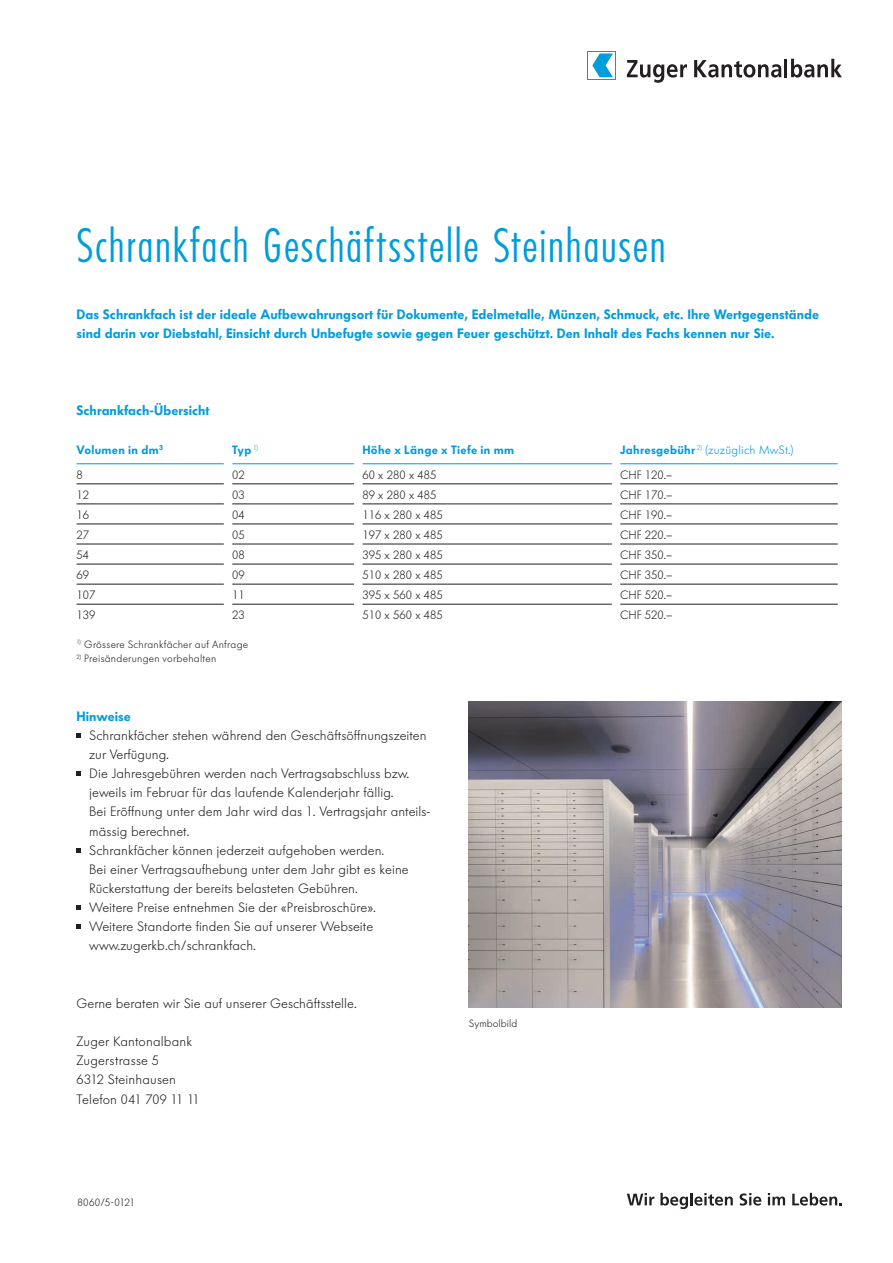
<style>
.page{position:relative;width:893px;height:1263px;background:#fff}
.page>*{position:absolute;margin:0;border:0;box-sizing:border-box;transform-origin:0 0}
.t1{font:300 48px "Futura Condensed BQ";letter-spacing:.035em;color:#009cdb}
.t2{font:300 13.5px/19.2px "Futura BQ";letter-spacing:.005em;color:#231f20}
.t3{font:600 13.5px/19.2px "Futura BQ";letter-spacing:.005em;color:#009cdb}
.t4{font:300 12px "Futura BQ";letter-spacing:.005em;color:#231f20}
.t5{font:600 12px "Futura BQ";letter-spacing:.025em;color:#009cdb}
.t6{font:300 12px "Futura BQ";letter-spacing:.02em;color:#009cdb}
.t7{font:300 10.5px "Futura BQ";letter-spacing:.025em;color:#231f20}
.t8{font:300 10.5px "Futura BQ";color:#231f20}
.t9{font:300 10.5px "Futura BQ";letter-spacing:.005em;color:#231f20}
.s1{font-weight:600}
</style>
<div class="page">
<svg style="left:627px;top:60px;width:60px;height:23px"></svg>
<svg style="left:694px;top:60px;width:87px;height:18px"></svg>
<hr style="left:784px;top:59px;width:3px;height:18px;background:#231f20">
<svg style="left:791px;top:59px;width:51px;height:19px"></svg>
<svg style="left:599px;top:53px;width:14px;height:25px"></svg>
<svg style="left:592px;top:54px;width:21px;height:23px"></svg>
<svg style="left:627px;top:1193px;width:27px;height:12px"></svg>
<svg style="left:660px;top:1193px;width:73px;height:16px"></svg>
<svg style="left:740px;top:1193px;width:21px;height:12px"></svg>
<svg style="left:768px;top:1193px;width:17px;height:12px"></svg>
<svg style="left:792px;top:1193px;width:50px;height:12px"></svg>
<img style="left:469px;top:702px;width:373px;height:306px">
<svg style="left:77px;top:733px;width:4px;height:4px"></svg>
<svg style="left:77px;top:771px;width:4px;height:5px"></svg>
<svg style="left:77px;top:848px;width:4px;height:4px"></svg>
<svg style="left:77px;top:905px;width:4px;height:5px"></svg>
<svg style="left:77px;top:924px;width:4px;height:5px"></svg>
<hr style="left:232px;top:484px;width:122px;height:1px;background:#231f20">
<hr style="left:232px;top:504px;width:122px;height:1px;background:#231f20">
<hr style="left:232px;top:524px;width:122px;height:1px;background:#231f20">
<hr style="left:232px;top:544px;width:122px;height:1px;background:#231f20">
<hr style="left:232px;top:564px;width:122px;height:1px;background:#231f20">
<hr style="left:232px;top:584px;width:122px;height:1px;background:#231f20">
<hr style="left:232px;top:604px;width:122px;height:1px;background:#231f20">
<hr style="left:77px;top:484px;width:147px;height:1px;background:#231f20">
<hr style="left:362px;top:484px;width:250px;height:1px;background:#231f20">
<hr style="left:620px;top:484px;width:218px;height:1px;background:#231f20">
<hr style="left:77px;top:504px;width:147px;height:1px;background:#231f20">
<hr style="left:362px;top:504px;width:250px;height:1px;background:#231f20">
<hr style="left:620px;top:504px;width:218px;height:1px;background:#231f20">
<hr style="left:77px;top:524px;width:147px;height:1px;background:#231f20">
<hr style="left:362px;top:524px;width:250px;height:1px;background:#231f20">
<hr style="left:620px;top:524px;width:218px;height:1px;background:#231f20">
<hr style="left:77px;top:544px;width:147px;height:1px;background:#231f20">
<hr style="left:362px;top:544px;width:250px;height:1px;background:#231f20">
<hr style="left:620px;top:544px;width:218px;height:1px;background:#231f20">
<hr style="left:77px;top:564px;width:147px;height:1px;background:#231f20">
<hr style="left:362px;top:564px;width:250px;height:1px;background:#231f20">
<hr style="left:620px;top:564px;width:218px;height:1px;background:#231f20">
<hr style="left:77px;top:584px;width:147px;height:1px;background:#231f20">
<hr style="left:362px;top:584px;width:250px;height:1px;background:#231f20">
<hr style="left:620px;top:584px;width:218px;height:1px;background:#231f20">
<hr style="left:77px;top:604px;width:147px;height:1px;background:#231f20">
<hr style="left:362px;top:604px;width:250px;height:1px;background:#231f20">
<hr style="left:620px;top:604px;width:218px;height:1px;background:#231f20">
<hr style="left:77px;top:463px;width:147px;height:1px;background:#009cdb">
<hr style="left:232px;top:463px;width:122px;height:1px;background:#009cdb">
<hr style="left:362px;top:463px;width:250px;height:1px;background:#009cdb">
<hr style="left:620px;top:463px;width:218px;height:1px;background:#009cdb">
<h1 class="t1" style="left:77px;top:218px;width:591px">Schrankfach Geschäftsstelle Steinhausen</h1>
<p class="t3" style="left:77px;top:304px;width:744px">Das Schrankfach ist der ideale Aufbewahrungsort für Dokumente, Edelmetalle, Münzen, Schmuck, etc. Ihre Wertgegenstände sind darin vor Diebstahl, Einsicht durch Unbefugte sowie gegen Feuer geschützt. Den Inhalt des Fachs kennen nur Sie.</p>
<p class="t3" style="left:77px;top:400px;width:134px">Schrankfach-Übersicht</p>
<p class="t5" style="left:77px;top:442px;width:88px">Volumen in dm<sup>3</sup></p>
<p class="t5" style="left:232px;top:442px;width:27px">Typ <sup>1)</sup></p>
<p class="t5" style="left:362px;top:442px;width:153px">Höhe x Länge x Tiefe in mm</p>
<p class="t6" style="left:620px;top:442px;width:175px"><span class="s1">Jahresgebühr</span> <sup>2)</sup> (zuzüglich MwSt.)</p>
<p class="t4" style="left:77px;top:467px;width:8px">8</p>
<p class="t4" style="left:232px;top:467px;width:14px">02</p>
<p class="t4" style="left:362px;top:467px;width:76px">60 x 280 x 485</p>
<p class="t4" style="left:620px;top:467px;width:54px">CHF 120.–</p>
<p class="t4" style="left:77px;top:487px;width:14px">12</p>
<p class="t4" style="left:232px;top:487px;width:14px">03</p>
<p class="t4" style="left:362px;top:487px;width:76px">89 x 280 x 485</p>
<p class="t4" style="left:620px;top:487px;width:54px">CHF 170.–</p>
<p class="t4" style="left:77px;top:507px;width:14px">16</p>
<p class="t4" style="left:232px;top:507px;width:14px">04</p>
<p class="t4" style="left:362px;top:507px;width:82px">116 x 280 x 485</p>
<p class="t4" style="left:620px;top:507px;width:54px">CHF 190.–</p>
<p class="t4" style="left:77px;top:527px;width:14px">27</p>
<p class="t4" style="left:232px;top:527px;width:14px">05</p>
<p class="t4" style="left:362px;top:527px;width:82px">197 x 280 x 485</p>
<p class="t4" style="left:620px;top:527px;width:54px">CHF 220.–</p>
<p class="t4" style="left:77px;top:547px;width:14px">54</p>
<p class="t4" style="left:232px;top:547px;width:14px">08</p>
<p class="t4" style="left:362px;top:547px;width:82px">395 x 280 x 485</p>
<p class="t4" style="left:620px;top:547px;width:54px">CHF 350.–</p>
<p class="t4" style="left:77px;top:567px;width:14px">69</p>
<p class="t4" style="left:232px;top:567px;width:14px">09</p>
<p class="t4" style="left:362px;top:567px;width:82px">510 x 280 x 485</p>
<p class="t4" style="left:620px;top:567px;width:54px">CHF 350.–</p>
<p class="t4" style="left:77px;top:587px;width:20px">107</p>
<p class="t4" style="left:232px;top:587px;width:14px">11</p>
<p class="t4" style="left:362px;top:587px;width:82px">395 x 560 x 485</p>
<p class="t4" style="left:620px;top:587px;width:54px">CHF 520.–</p>
<p class="t4" style="left:77px;top:607px;width:20px">139</p>
<p class="t4" style="left:232px;top:607px;width:14px">23</p>
<p class="t4" style="left:362px;top:607px;width:82px">510 x 560 x 485</p>
<p class="t4" style="left:620px;top:607px;width:54px">CHF 520.–</p>
<p class="t7" style="left:77px;top:637px;width:173px"><sup>1)</sup> Grössere Schrankfächer auf Anfrage</p>
<p class="t7" style="left:77px;top:652px;width:141px"><sup>2)</sup> Preisänderungen vorbehalten</p>
<p class="t3" style="left:77px;top:706px;width:56px">Hinweise</p>
<p class="t2" style="left:89px;top:726px;width:343px">Schrankfächer stehen während den Geschäftsöffnungszeiten zur Verfügung.<br>Die Jahresgebühren werden nach Vertragsabschluss bzw. jeweils im Februar für das laufende Kalenderjahr fällig.<br>Bei Eröffnung unter dem Jahr wird das 1. Vertragsjahr anteils&shy;mässig berechnet.<br>Schrankfächer können jederzeit aufgehoben werden.<br>Bei einer Vertragsaufhebung unter dem Jahr gibt es keine Rückerstattung der bereits belasteten Gebühren.<br>Weitere Preise entnehmen Sie der «Preisbroschüre».<br>Weitere Standorte finden Sie auf unserer Webseite www.zugerkb.ch/schrankfach.</p>
<p class="t2" style="left:77px;top:993px;width:282px">Gerne beraten wir Sie auf unserer Geschäftsstelle.</p>
<p class="t2" style="left:77px;top:1032px;width:125px">Zuger Kantonalbank<br>Zugerstrasse 5<br>6312 Steinhausen<br>Telefon 041 709 11 11</p>
<p class="t8" style="left:77px;top:1195px;width:59px">8060/5-0121</p>
<p class="t9" style="left:469px;top:1016px;width:50px">Symbolbild</p>
</div>
